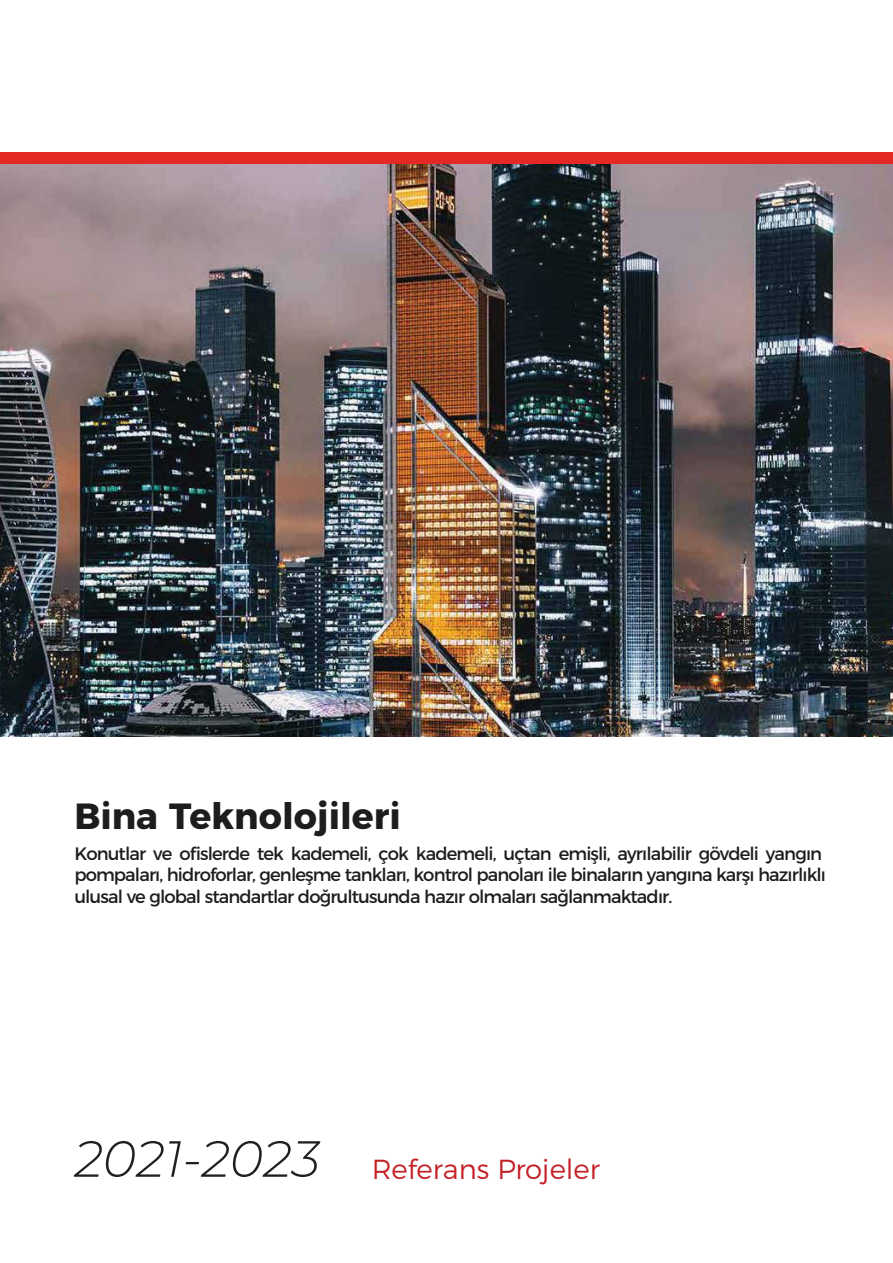
<style>
.page{position:relative;width:893px;height:1263px;background:#fff}
.page>*{position:absolute;margin:0;border:0;box-sizing:border-box;transform-origin:0 0}
.t1{font:700 36.3px "Montserrat";color:#1d1d1b}
.t2{font:300 27.6px "Montserrat";color:#c42127}
.t3{font:18px/21.6px "Montserrat";letter-spacing:-.05em;color:#1d1d1b}
.s1{font-style:italic;font-size:50.7px;color:#231f20}
</style>
<div class="page">
<div style="left:0;top:152px;width:893px;height:12px;background:#e32826"></div>
<img style="left:0;top:164px;width:893px;height:572px">
<h1 class="t1" style="left:74px;top:786px;width:328px">Bina Teknolojileri</h1>
<p class="t3" style="left:74px;top:841px;width:753px">Konutlar ve ofislerde tek kademeli, çok kademeli, uçtan emişli, ayrılabilir gövdeli yangın pompaları, hidroforlar, genleşme tankları, kontrol panoları ile binaların yangına karşı hazırlıklı ulusal ve global standartlar doğrultusunda hazır olmaları sağlanmaktadır.</p>
<h2 class="t2" style="left:74px;top:1147px;width:527px"><span class="s1">2021-2023</span> Referans Projeler</h2>
</div>
